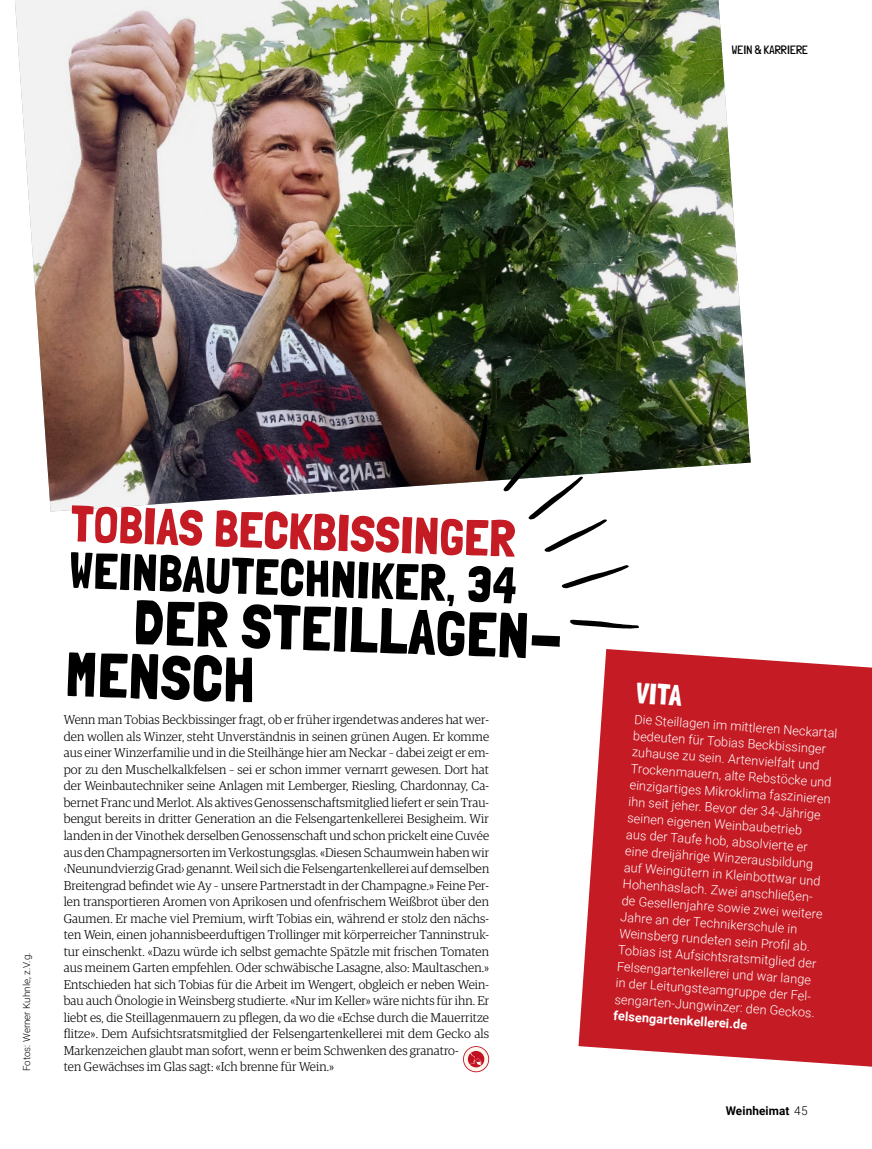
<style>
.page{position:relative;width:872px;height:1149px;background:#fff}
.page>*{position:absolute;margin:0;border:0;box-sizing:border-box;transform-origin:0 0}
.t1{font:63px/54px "Londrina Solid";color:#000}
.t2{font:51px "Londrina Solid";color:#c41b24}
.t3{font:51px "Londrina Solid";color:#000}
.t4{font:29.25px "Londrina Solid";color:#fff}
.t5{font:300 12.75px/16.5px "Guardian Egyp";letter-spacing:.005em;color:#000;text-align:justify}
.t6{font:300 12.75px/16.5px "Roboto";color:#fff}
.t7{font:700 12.75px "Roboto";color:#fff}
.t8{font:300 12px "Londrina Solid";letter-spacing:.01em;color:#000}
.t9{font:700 12px "Roboto";letter-spacing:.01em;color:#000}
.t10{font:300 9.75px "Roboto";letter-spacing:.005em;color:#000}
.s1{font-weight:300}
</style>
<div class="page">
<img style="left:15px;top:0;width:735px;height:511px">
<svg style="left:561px;top:565px;width:68px;height:23px"></svg>
<svg style="left:503px;top:445px;width:104px;height:106px"></svg>
<svg style="left:569px;top:619px;width:70px;height:9px"></svg>
<svg style="left:475px;top:413px;width:12px;height:57px"></svg>
<svg style="left:463px;top:1045px;width:26px;height:26px"></svg>
<svg style="left:464px;top:1046px;width:24px;height:24px"></svg>
<svg style="left:578px;top:649px;width:294px;height:417px;background:#c93139"></svg>
<p class="t8" style="left:732px;top:43px;width:77px">WEIN &amp; KARRIERE</p>
<p class="t10" style="left:20px;top:1070px;width:120px;rotate:-90deg">Fotos: Werner Kuhnle, z.V.g.</p>
<h2 class="t2" style="left:72px;top:493px;width:446px;rotate:2deg">TOBIAS BECKBISSINGER</h2>
<h2 class="t3" style="left:70px;top:540px;width:449px;rotate:2deg">WEINBAUTECHNIKER, 34</h2>
<h1 class="t1" style="left:68px;top:591px;width:495px;text-indent:66px;rotate:2deg">DER STEILLAGEN-<br>MENSCH</h1>
<p class="t5" style="left:64px;top:710px;width:427px">Wenn man Tobias Beckbissinger fragt, ob er früher irgendetwas anderes hat wer&shy;den wollen als Winzer, steht Unverständnis in seinen grünen Augen. Er komme aus einer Winzerfamilie und in die Steilhänge hier am Neckar – dabei zeigt er em&shy;por zu den Muschelkalkfelsen – sei er schon immer vernarrt gewesen. Dort hat der Weinbautechniker seine Anlagen mit Lemberger, Riesling, Chardonnay, Ca&shy;bernet Franc und Merlot. Als aktives Genossenschaftsmitglied liefert er sein Trau&shy;bengut bereits in dritter Generation an die Felsengartenkellerei Besigheim. Wir landen in der Vinothek derselben Genossenschaft und schon prickelt eine Cuvée aus den Champagnersorten im Verkostungsglas. «Diesen Schaumwein haben wir ‹Neunundvierzig Grad› genannt. Weil sich die Felsengartenkellerei auf demselben Breitengrad befindet wie Ay – unsere Partnerstadt in der Champagne.» Feine Per&shy;len transportieren Aromen von Aprikosen und ofenfrischem Weißbrot über den Gaumen. Er mache viel Premium, wirft Tobias ein, während er stolz den nächs&shy;ten Wein, einen johannisbeerduftigen Trollinger mit körperreicher Tanninstruk&shy;tur einschenkt. «Dazu würde ich selbst gemachte Spätzle mit frischen Tomaten aus meinem Garten empfehlen. Oder schwäbische Lasagne, also: Maultaschen.» Entschieden hat sich Tobias für die Arbeit im Wengert, obgleich er neben Wein&shy;bau auch Önologie in Weinsberg studierte. «Nur im Keller» wäre nichts für ihn. Er liebt es, die Steillagenmauern zu pflegen, da wo die «Echse durch die Mauerritze flitze». Dem Aufsichtsratsmitglied der Felsengartenkellerei mit dem Gecko als Markenzeichen glaubt man sofort, wenn er beim Schwenken des granatro-</p>
<p class="t5" style="left:64px;top:1057px;width:272px">ten Gewächses im Glas sagt: «Ich brenne für Wein.»</p>
<h3 class="t4" style="left:637px;top:675px;width:47px;rotate:4deg">VITA</h3>
<p class="t6" style="left:635px;top:710px;width:205px;rotate:4deg">Die Steillagen im mittleren Neckartal bedeuten für Tobias Beckbissinger zuhause zu sein. Artenvielfalt und Trockenmauern, alte Rebstöcke und einzigartiges Mikroklima faszinieren ihn seit jeher. Bevor der 34-Jährige seinen eigenen Weinbaubetrieb<br>aus der Taufe hob, absolvierte er eine dreijährige Winzerausbildung auf Weingütern in Kleinbottwar und Hohenhaslach. Zwei anschließen&shy;de Gesellenjahre sowie zwei weitere Jahre an der Technikerschule in Weinsberg rundeten sein Profi l ab.<br>Tobias ist Aufsichtsratsmitglied der Felsengartenkellerei und war lange in der Leitungsteamgruppe der Fel&shy;sengarten-Jungwinzer: den Geckos.</p>
<p class="t7" style="left:614px;top:1006px;width:135px;rotate:4deg">felsengartenkellerei.de</p>
<p class="t9" style="left:725px;top:1101px;width:83px">Weinheimat <span class="s1">45</span></p>
</div>
